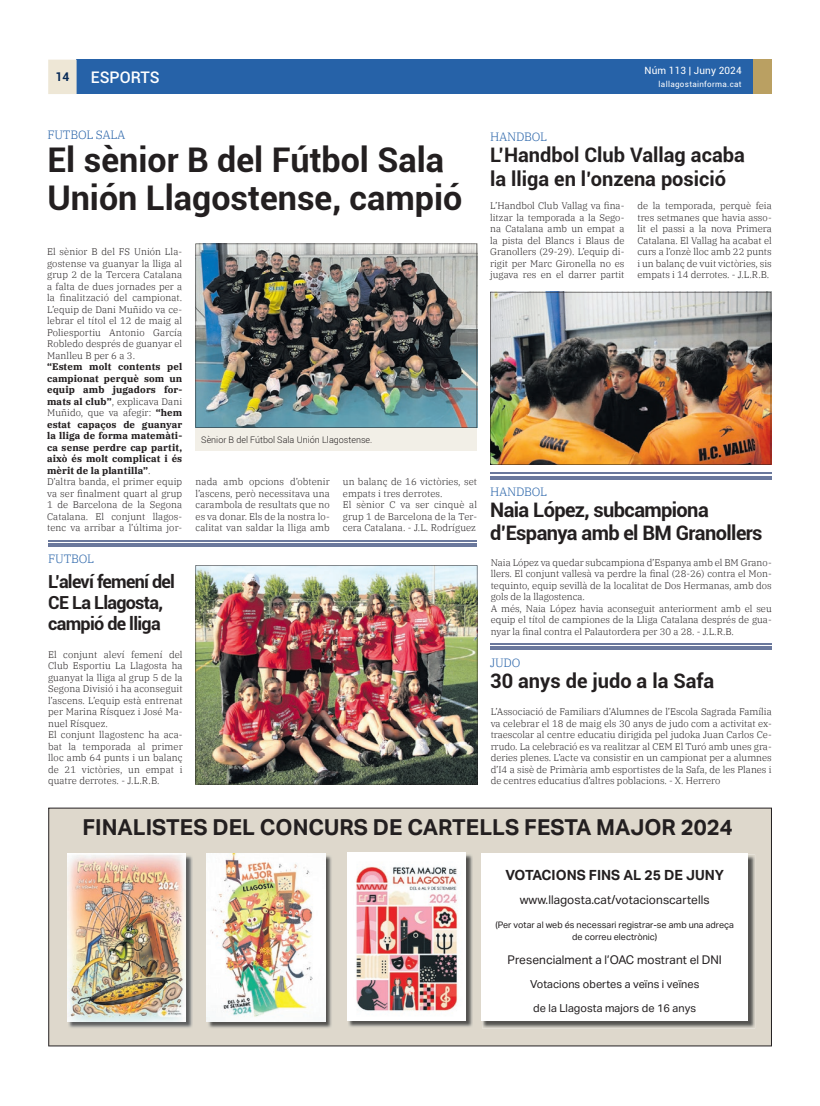
<style>
.page{position:relative;width:820px;height:1106px;background:#fff}
.page>*{position:absolute;margin:0;border:0;box-sizing:border-box;transform-origin:0 0}
.t1{font:700 34px/38px "Roboto";color:#231f20}
.t2{font:700 22px "Aktiv Grotesk";color:#231f20}
.t3{font:700 20px/23.5px "Roboto";color:#231f20}
.t4{font:700 20px/23.5px "Roboto";letter-spacing:-.03em;color:#231f20}
.t5{font:700 18px/21px "Roboto";letter-spacing:-.04em;color:#231f20}
.t6{font:500 16px "Roboto";color:#fff}
.t7{font:700 14px "Aktiv Grotesk";color:#231f20}
.t8{font:12px "Aktiv Grotesk";color:#231f20}
.t9{font:300 12px "IBM Plex Serif";letter-spacing:-.02em;color:#2662a8}
.t10{font:700 12px "Roboto";color:#072a57}
.t11{font:11px/24px "Aktiv Grotesk";color:#231f20}
.t12{font:10px "Roboto";letter-spacing:.01em;color:#fff}
.t13{font:300 9.5px/11.5px "IBM Plex Serif";letter-spacing:.01em;color:#231f20;text-align:justify}
.t14{font:9px/12px "Aktiv Grotesk";color:#231f20;text-align:center}
.t15{font:300 9px "Roboto";color:#231f20}
.t16{font:8px "Roboto";letter-spacing:.04em;color:#fff}
.s1{font-weight:700}
</style>
<div class="page">
<div style="left:77px;top:60px;width:675px;height:34px;background:#2662a8"></div>
<svg style="left:48px;top:60px;width:29px;height:34px"></svg>
<div style="left:752px;top:60px;width:19px;height:34px;background:#baa062"></div>
<img style="left:490px;top:292px;width:280px;height:172px">
<img style="left:48px;top:807px;width:723px;height:239px">
<hr style="left:490px;top:476px;width:281px;height:3px;background:#6a789c">
<hr style="left:490px;top:473px;width:281px;height:1px;background:#6a789c">
<img style="left:195px;top:565px;width:282px;height:219px">
<hr style="left:48px;top:543px;width:429px;height:3px;background:#6a789c">
<hr style="left:48px;top:540px;width:429px;height:1px;background:#6a789c">
<div style="left:195px;top:428px;width:282px;height:23px;background:#f2efe7"></div>
<img style="left:195px;top:244px;width:282px;height:184px">
<hr style="left:490px;top:647px;width:281px;height:3px;background:#6a789c">
<hr style="left:490px;top:643px;width:281px;height:1px;background:#6a789c">
<p class="t10" style="left:55px;top:69px;width:15px">14</p>
<p class="t6" style="left:91px;top:66px;width:70px">ESPORTS</p>
<p class="t12" style="left:644px;top:63px;width:98px">Núm 113 | Juny 2024</p>
<p class="t16" style="left:658px;top:78px;width:84px">lallagostainforma.cat</p>
<p class="t9" style="left:47px;top:126px;width:79px">FUTBOL SALA</p>
<p class="t1" style="left:47px;top:140px;width:416px">El sènior B del Fútbol Sala<br>Unión Llagostense, campió</p>
<p class="t13" style="left:47px;top:245px;width:137px;text-align:left">El sènior B del FS Unión Lla&shy;gostense va guanyar la lliga al grup 2 de la Tercera Catalana a falta de dues jornades per a la finalització del campionat.<br>L’equip de Dani Muñido va ce&shy;lebrar el títol el 12 de maig al<br>Poliesportiu Antonio García<br>Robledo després de guanyar el<br>Manlleu B per 6 a 3.<br><span class="s1">“Estem molt contents pel campionat perquè som un equip amb jugadors for&shy;mats al club”</span>, explicava Dani<br>Muñido, que va afegir: <span class="s1">“hem estat capaços de guanyar la lliga de forma matemàti&shy;ca sense perdre cap partit, això és molt complicat i és mèrit de la plantilla”</span>.<br>D’altra banda, el primer equip va ser finalment quart al grup<br>1 de Barcelona de la Segona<br>Catalana. El conjunt llagos&shy;tenc va arribar a l’última jor-</p>
<p class="t9" style="left:48px;top:549px;width:47px">FUTBOL</p>
<p class="t5" style="left:48px;top:571px;width:128px">L’aleví femení del<br>CE La Llagosta, campió de lliga</p>
<p class="t13" style="left:48px;top:648px;width:136px;text-align:left">El conjunt aleví femení del<br>Club Esportiu La Llagosta ha guanyat la lliga al grup 5 de la<br>Segona Divisió i ha aconseguit l’ascens. L’equip està entrenat per Marina Rísquez i José Ma&shy;nuel Rísquez.<br>El conjunt llagostenc ha aca&shy;bat la temporada al primer lloc amb 64 punts i un balanç de 21 victòries, un empat i quatre derro tes. - J.L.R.B.</p>
<p class="t15" style="left:201px;top:433px;width:173px">Sènior B del Fútbol Sala Unión Llagostense.</p>
<p class="t13" style="left:195px;top:475px;width:136px">nada amb opcions d’obtenir l’ascens, però necessitava una carambola de resultats que no es va donar. Els de la nostra lo&shy;calitat van saldar la lliga amb</p>
<p class="t13" style="left:343px;top:475px;width:136px;text-align:left">un balanç de 16 victòries, set empats i tres derrotes.<br>El sènior C va ser cinquè al grup 1 de Barcelona de la Ter&shy;cera Catalana. - J.L. Rodríguez</p>
<p class="t9" style="left:490px;top:127px;width:58px">HANDBOL</p>
<p class="t3" style="left:490px;top:142px;width:256px">L’Handbol Club Vallag acaba la lliga en l’onzena posició</p>
<p class="t13" style="left:490px;top:199px;width:136px">L’Handbol Club Vallag va fina&shy;litzar la temporada a la Sego&shy;na Catalana amb un empat a la pista del Blancs i Blaus de Granollers (29-29). L’equip di&shy;rigit per Marc Gironella no es jugava res en el darrer partit</p>
<p class="t13" style="left:637px;top:199px;width:136px">de la temporada, perquè feia tres setmanes que havia asso&shy;lit el passi a la nova Primera Catalana. El Vallag ha acabat el curs a l’onzè lloc amb 22 punts i un balanç de vuit victòries, sis empats i 14 derrotes. - J.L.R.B.</p>
<p class="t9" style="left:490px;top:483px;width:58px">HANDBOL</p>
<p class="t4" style="left:490px;top:497px;width:274px">Naia López, subcampiona d’Espanya amb el BM Granollers</p>
<p class="t13" style="left:490px;top:556px;width:282px;text-align:left">Naia López va quedar subcampiona d’Espanya amb el BM Grano&shy;llers. El conjunt vallesà va perdre la final (28-26) contra el Mon&shy;tequinto, equip sevillà de la localitat de Dos Hermanas, amb dos gols de la llagostenca.<br>A més, Naia López havia aconseguit anteriorment amb el seu equip el títol de campiones de la Lliga Catalana després de gua&shy;nyar la final contra el Palautordera per 30 a 28. - J.L.R.B.</p>
<p class="t9" style="left:490px;top:653px;width:32px">JUDO</p>
<p class="t3" style="left:490px;top:668px;width:225px">30 anys de judo a la Safa</p>
<p class="t13" style="left:490px;top:705px;width:282px">L’Associació de Familiars d’Alumnes de l’Escola Sagrada Família va celebrar el 18 de maig els 30 anys de judo com a activitat ex&shy;traescolar al centre educatiu dirigida pel judoka Juan Carlos Ce&shy;rrudo. La celebració es va realitzar al CEM El Turó amb unes gra&shy;deries plenes. L’acte va consistir en un campionat per a alumnes d’I4 a sisè de Primària amb esportistes de la Safa, de les Planes i de centres educatius d’altres poblacions. - X. Herrero</p>
<p class="t2" style="left:82px;top:814px;width:651px">FINALISTES DEL CONCURS DE CARTELLS FESTA MAJOR 2024</p>
<p class="t7" style="left:505px;top:867px;width:220px">VOTACIONS FINS AL 25 DE JUNY</p>
<p class="t8" style="left:519px;top:892px;width:191px">www.llagosta.cat/votacionscartells</p>
<p class="t14" style="left:495px;top:918px;width:240px">(Per votar al web és necessari registrar-se amb una adreça de correu electrònic)</p>
<p class="t8" style="left:507px;top:952px;width:216px">Presencialment a l’OAC mostrant el DNI</p>
<p class="t11" style="left:530px;top:972px;width:171px">Votacions obertes a veïns i veïnes de la Llagosta majors de 16 anys</p>
</div>
